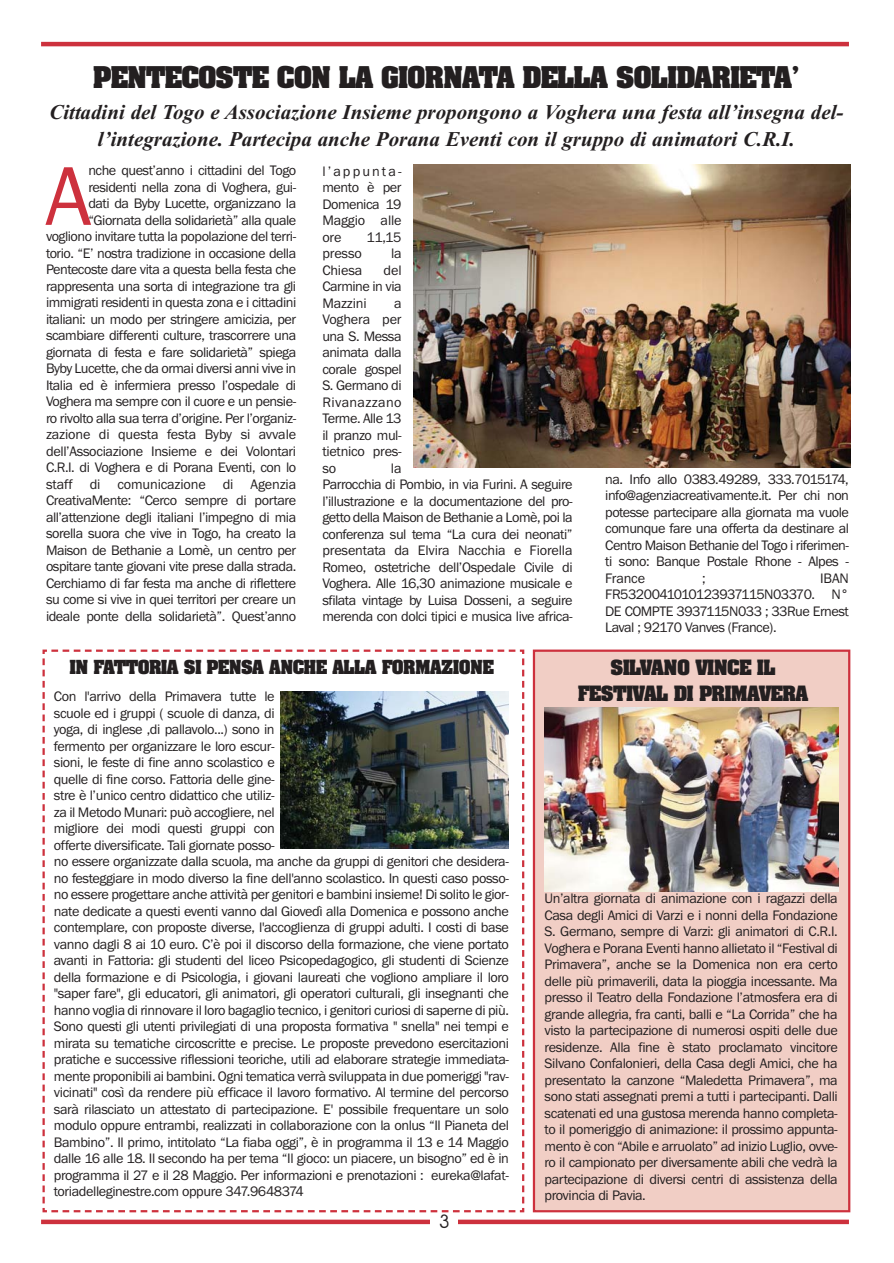
<style>
.page{position:relative;width:894px;height:1263px;background:#fff}
.page>*{position:absolute;margin:0;border:0;box-sizing:border-box;transform-origin:0 0}
.t1{font:86.4px "Franklin Gothic";color:#cd313d}
.t2{font:700 25.5px "Aachen";letter-spacing:-.035em;color:#231f20}
.t3{font:italic 700 21px/27px "Times New Roman";color:#231f20;text-align:center}
.t4{font:700 18px/25.5px "Aachen";letter-spacing:-.035em;color:#231f20;text-align:center}
.t5{font:18px "Avante";color:#231f20}
.t6{font:700 16.5px "Aachen";letter-spacing:-.035em;color:#231f20}
.t7{font:14.25px/16.5px "Franklin Gothic";letter-spacing:-.03em;color:#231f20;text-align:justify}
</style>
<div class="page">
<hr style="left:41px;top:42px;width:808px;height:4px;background:#cd313d">
<hr style="left:41px;top:1220px;width:808px;height:4px;background:#cd313d">
<div style="left:431px;top:1213px;width:27px;height:32px;background:#fff"></div>
<img style="left:414px;top:164px;width:436px;height:304px">
<svg style="left:42px;top:649px;width:483px;height:564px"></svg>
<div style="left:535px;top:652px;width:313px;height:558px;background:#f1cec5"></div>
<div style="left:533px;top:650px;width:317px;height:562px;border:2px solid #cd313d"></div>
<img style="left:281px;top:692px;width:227px;height:157px">
<img style="left:544px;top:708px;width:294px;height:184px">
<h2 class="t2" style="left:93px;top:66px;width:708px">PENTECOSTE CON LA GIORNATA DELLA SOLIDARIETAÊ</h2>
<h3 class="t3" style="left:49px;top:101px;width:796px">Cittadini del Togo e Associazione Insieme propongono a Voghera una festa all’insegna del&shy;l’integrazione. Partecipa anche Porana Eventi con il gruppo di animatori C.R.I.</h3>
<p class="t7" style="left:46px;top:163px;width:252px;text-align:right">nche quest’anno i cittadini del Togo residenti nella zona di Voghera, gui-<br>dati da Byby Lucette, organizzano la “Giornata della solidarietà” alla quale vogliono invitare tutta la popolazione del terri&shy;torio. “E’ nostra tradizione in occasione della Pentecoste dare vita a questa bella festa che rappresenta una sorta di integrazione tra gli immigrati residenti in questa zona e i cittadini italiani: un modo per stringere amicizia, per scambiare differenti culture, trascorrere una giornata di festa e fare solidarietà” spiega Byby Lucette, che da ormai diversi anni vive in Italia ed è infermiera presso l’ospedale di Voghera ma sempre con il cuore e un pensie&shy;ro rivolto alla sua terra d’origine. Per l’organiz&shy;zazione di questa festa Byby si avvale dell’Associazione Insieme e dei Volontari C.R.I. di Voghera e di Porana Eventi, con lo staff di comunicazione di Agenzia CreativaMente: “Cerco sempre di portare all’attenzione degli italiani l’impegno di mia sorella suora che vive in Togo, ha creato la Maison de Bethanie a Lomè, un centro per ospitare tante giovani vite prese dalla strada.<br>Cerchiamo di far festa ma anche di riflettere su come si vive in quei territori per creare un ideale ponte della solidarietà”. Quest’anno</p>
<p class="t7" style="left:322px;top:164px;width:81px">l’appunta&shy;mento è per Domenica 19<br>Maggio alle ore</p>
<h1 class="t1" style="left:45px;top:166px;width:48px">A</h1>
<p class="t7" style="left:366px;top:230px;width:37px">11,15</p>
<p class="t7" style="left:322px;top:246px;width:41px">presso</p>
<p class="t7" style="left:391px;top:246px;width:12px">la</p>
<p class="t7" style="left:322px;top:263px;width:41px">Chiesa</p>
<p class="t7" style="left:322px;top:263px;width:81px;text-indent:61px">del Carmine in via Mazzini</p>
<p class="t7" style="left:322px;top:296px;width:81px;text-indent:72px">a Voghera per una S. Messa animata dalla corale gospel S. Germano di Rivanazzano Terme. Alle 13 il pranzo mul&shy;tietnico pres&shy;so</p>
<p class="t7" style="left:322px;top:461px;width:252px;text-align:left;text-indent:69px">la<br>Parrocchia di Pombio, in via Furini. A seguire l’illustrazione e la documentazione del pro&shy;getto della Maison de Bethanie a Lomè, poi la conferenza sul tema “La cura dei neonati” presentata da Elvira Nacchia e Fiorella Romeo, ostetriche dell’Ospedale Civile di Voghera. Alle 16,30 animazione musicale e sfilata vintage by Luisa Dosseni, a seguire merenda con dolci tipici e musica live africa-</p>
<p class="t7" style="left:605px;top:472px;width:245px">na. Info allo 0383.49289, 333.7015174, info@agenziacreativamente.it. Per chi non potesse partecipare alla giornata ma vuole comunque fare una offerta da destinare al Centro Maison Bethanie del Togo i riferimen&shy;ti sono: Banque Postale Rhone - Alpes - France</p>
<p class="t7" style="left:605px;top:571px;width:245px;text-indent:215px">IBAN FR5320041010123937115N03370. N° DE COMPTE 3937115N033 ; 33Rue Ernest Laval ; 92170 Vanves (France).</p>
<p class="t7" style="left:702px;top:571px;width:5px">;</p>
<p class="t6" style="left:70px;top:660px;width:426px">IN FATTORIA SI PENSA ANCHE ALLA FORMAZIONE</p>
<p class="t4" style="left:578px;top:657px;width:232px">SILVANO VINCE IL<br>FESTIVAL DI PRIMAVERA</p>
<p class="t7" style="left:54px;top:689px;width:457px;text-align:left">Con l'arrivo della Primavera tutte le<br>scuole ed i gruppi ( scuole di danza, di<br>yoga, di inglese ,di pallavolo...) sono in<br>fermento per organizzare le loro escur-<br>sioni, le feste di fine anno scolastico e<br>quelle di fine corso. Fattoria delle gine-<br>stre è l’unico centro didattico che utiliz-<br>za il Metodo Munari: può accogliere, nel<br>migliore dei modi questi gruppi con<br>offerte diversificate. Tali giornate posso-<br>no essere organizzate dalla scuola, ma anche da gruppi di genitori che desidera&shy;no festeggiare in modo diverso la fine dell'anno scolastico. In questi caso posso&shy;no essere progettare anche attività per genitori e bambini insieme! Di solito le gior&shy;nate dedicate a questi eventi vanno dal Giovedì alla Domenica e possono anche contemplare, con proposte diverse, l'accoglienza di gruppi adulti. I costi di base vanno dagli 8 ai 10 euro. C’è poi il discorso della formazione, che viene portato avanti in Fattoria: gli studenti del liceo Psicopedagogico, gli studenti di Scienze della formazione e di Psicologia, i giovani laureati che vogliono ampliare il loro "saper fare", gli educatori, gli animatori, gli operatori culturali, gli insegnanti che hanno voglia di rinnovare il loro bagaglio tecnico, i genitori curiosi di saperne di più.<br>Sono questi gli utenti privilegiati di una proposta formativa " snella" nei tempi e mirata su tematiche circoscritte e precise. Le proposte prevedono esercitazioni pratiche e successive riflessioni teoriche, utili ad elaborare strategie immediata&shy;mente proponibili ai bambini. Ogni tematica verrà sviluppata in due pomeriggi "rav&shy;vicinati" così da rendere più efficace il lavoro formativo. Al termine del percorso sarà rilasciato un attestato di partecipazione. E' possibile frequentare un solo modulo oppure entrambi, realizzati in collaborazione con la onlus “Il Pianeta del Bambino”. Il primo, intitolato “La fiaba oggi”, è in programma il 13 e 14 Maggio dalle 16 alle 18. Il secondo ha per tema “Il gioco: un piacere, un bisogno” ed è in programma il 27 e il 28 Maggio. Per informazioni e prenotazioni : eureka@lafat&shy;toriadelleginestre.com oppure 347.9648374</p>
<p class="t7" style="left:545px;top:892px;width:295px">Un’altra giornata di animazione con i ragazzi della Casa degli Amici di Varzi e i nonni della Fondazione S. Germano, sempre di Varzi: gli animatori di C.R.I.<br>Voghera e Porana Eventi hanno allietato il “Festival di Primavera”, anche se la Domenica non era certo delle più primaverili, data la pioggia incessante. Ma presso il Teatro della Fondazione l’atmosfera era di grande allegria, fra canti, balli e “La Corrida” che ha visto la partecipazione di numerosi ospiti delle due residenze. Alla fine è stato proclamato vincitore Silvano Confalonieri, della Casa degli Amici, che ha presentato la canzone “Maledetta Primavera”, ma sono stati assegnati premi a tutti i partecipanti. Dalli scatenati ed una gustosa merenda hanno completa&shy;to il pomeriggio di animazione: il prossimo appunta&shy;mento è con “Abile e arruolato” ad inizio Luglio, ovve&shy;ro il campionato per diversamente abili che vedrà la partecipazione di diversi centri di assistenza della provincia di Pavia.</p>
<p class="t5" style="left:440px;top:1212px;width:11px">3</p>
</div>
